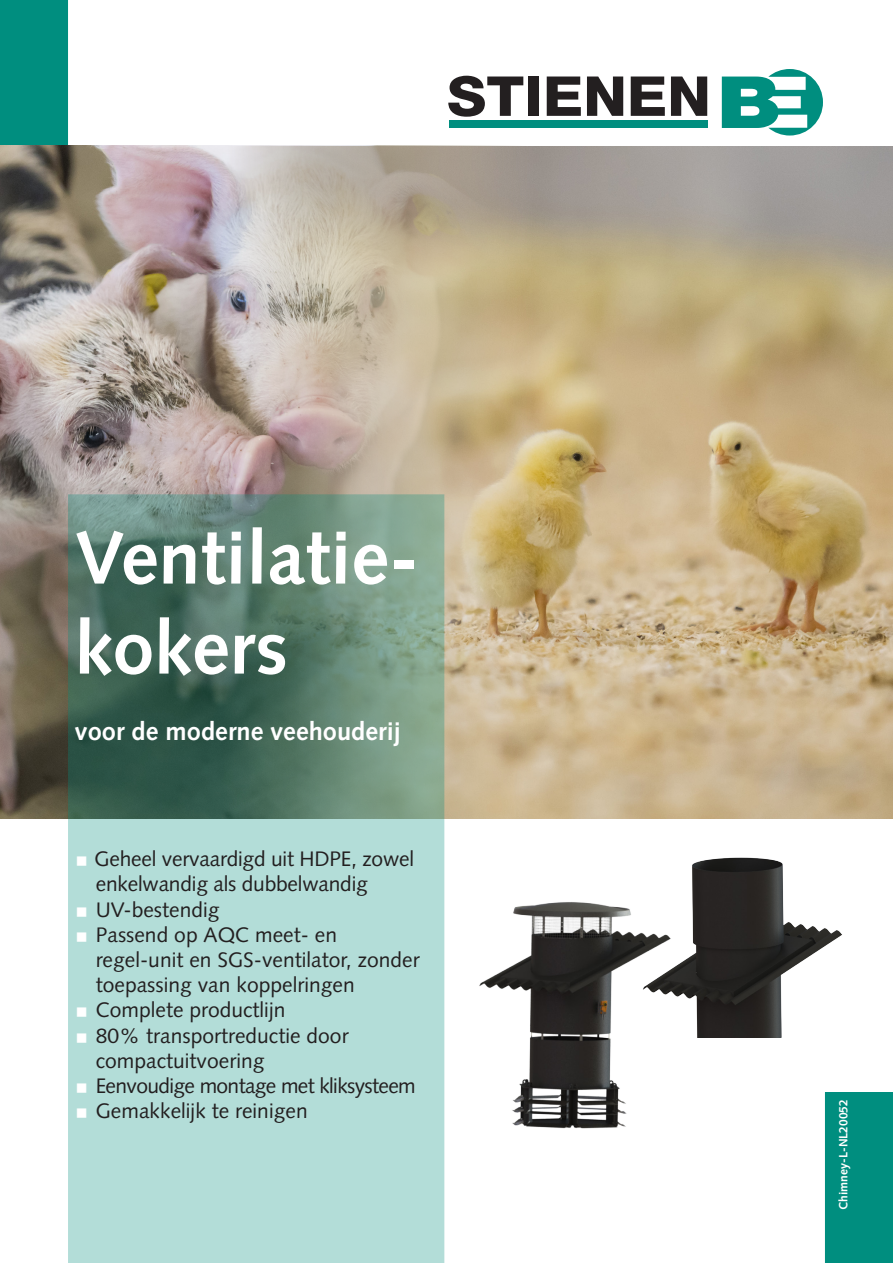
<style>
.page{position:relative;width:893px;height:1263px;background:#fff}
.page>*{position:absolute;margin:0;border:0;box-sizing:border-box;transform-origin:0 0}
.Heading_intro{font:700 75px "Syntax LT Std";color:#fff}
.Heading_intro-2{font:700 25.5px "Syntax LT Std";color:#fff}
.Bullits_vk{font:21px "Syntax LT Std";color:#231f20}
.Bullits_vk-2{font:21px "Syntax LT Std";letter-spacing:-.03em;color:#231f20}
.Heading_intro-3{font:700 12px "Syntax LT Std";color:#fff}
</style>
<div class="page">
<div style="left:825px;top:1092px;width:68px;height:171px;background:#008e7f"></div>
<div style="left:0;top:0;width:68px;height:145px;background:#008e7f"></div>
<svg style="left:448px;top:76px;width:75px;height:41px"></svg>
<div style="left:528px;top:77px;width:11px;height:39px;background:#231f20"></div>
<svg style="left:547px;top:77px;width:34px;height:39px"></svg>
<svg style="left:587px;top:77px;width:36px;height:39px"></svg>
<svg style="left:631px;top:77px;width:34px;height:39px"></svg>
<svg style="left:671px;top:77px;width:36px;height:39px"></svg>
<svg style="left:722px;top:69px;width:101px;height:67px"></svg>
<div style="left:449px;top:120px;width:258px;height:8px;background:#008e7f"></div>
<img style="left:0;top:145px;width:509px;height:674px">
<img style="left:44px;top:146px;width:849px;height:673px">
<img style="left:479px;top:902px;width:162px;height:227px">
<img style="left:641px;top:857px;width:201px;height:180px">
<svg style="left:68px;top:494px;width:376px;height:769px;background:#8cb3a9"></svg>
<svg style="left:77px;top:856px;width:9px;height:10px"></svg>
<svg style="left:77px;top:907px;width:9px;height:9px"></svg>
<svg style="left:77px;top:932px;width:9px;height:9px"></svg>
<svg style="left:77px;top:1008px;width:9px;height:9px"></svg>
<svg style="left:77px;top:1033px;width:9px;height:9px"></svg>
<svg style="left:77px;top:1083px;width:9px;height:10px"></svg>
<svg style="left:77px;top:1108px;width:9px;height:10px"></svg>
<p class="Heading_intro" style="left:75px;top:515px;width:345px">Ventilatie-</p>
<p class="Heading_intro" style="left:75px;top:605px;width:215px">kokers</p>
<p class="Heading_intro-2" style="left:75px;top:716px;width:327px">voor de moderne veehouderij</p>
<p class="Bullits_vk" style="left:94px;top:846px;width:321px">Geheel vervaardigd uit HDPE, zowel</p>
<p class="Bullits_vk" style="left:96px;top:872px;width:274px">enkelwandig als dubbelwandig</p>
<p class="Bullits_vk" style="left:96px;top:897px;width:125px">UV-bestendig</p>
<p class="Bullits_vk" style="left:96px;top:922px;width:243px">Passend op AQC meet- en</p>
<p class="Bullits_vk" style="left:96px;top:947px;width:325px">regel-unit en SGS-ventilator, zonder</p>
<p class="Bullits_vk" style="left:96px;top:972px;width:261px">toepassing van koppelringen</p>
<p class="Bullits_vk" style="left:96px;top:998px;width:191px">Complete productlijn</p>
<p class="Bullits_vk" style="left:96px;top:1023px;width:254px">80% transportreductie door</p>
<p class="Bullits_vk" style="left:96px;top:1048px;width:170px">compactuitvoering</p>
<p class="Bullits_vk-2" style="left:96px;top:1073px;width:321px">Eenvoudige montage met kliksysteem</p>
<p class="Bullits_vk" style="left:96px;top:1098px;width:213px">Gemakkelijk te reinigen</p>
<p class="Heading_intro-3" style="left:836px;top:1210px;width:112px;rotate:-90deg">Chimney-L-NL20052</p>
</div>
